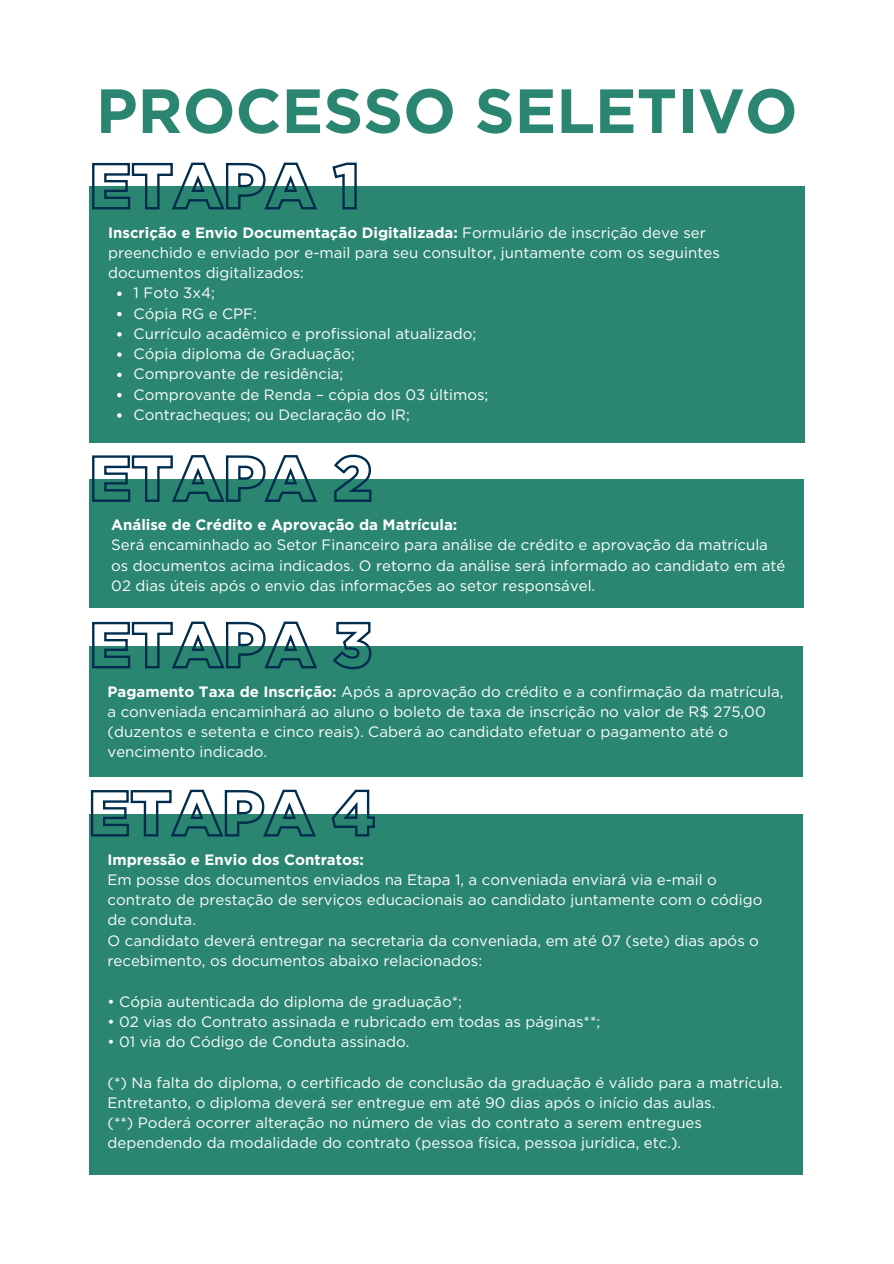
<style>
.page{position:relative;width:894px;height:1264px;background:#fff}
.page>*{position:absolute;margin:0;border:0;box-sizing:border-box;transform-origin:0 0}
.t1{font:700 62.25px "Gotham";color:#2b8671}
.t2{font:15px/20.2px "Gotham";color:#fff}
.t3{font:700 15px "Gotham";color:#fff}
.s1{font-weight:700}
</style>
<div class="page">
<div style="left:89px;top:187px;width:715px;height:256px;background:#2b8671"></div>
<svg style="left:91px;top:162px;width:267px;height:48px"></svg>
<svg style="left:117px;top:291px;width:5px;height:5px"></svg>
<svg style="left:117px;top:312px;width:5px;height:4px"></svg>
<svg style="left:117px;top:332px;width:5px;height:4px"></svg>
<svg style="left:117px;top:352px;width:5px;height:5px"></svg>
<svg style="left:117px;top:372px;width:5px;height:5px"></svg>
<svg style="left:117px;top:393px;width:5px;height:4px"></svg>
<svg style="left:117px;top:413px;width:5px;height:4px"></svg>
<div style="left:89px;top:479px;width:714px;height:129px;background:#2b8671"></div>
<svg style="left:92px;top:454px;width:280px;height:48px"></svg>
<div style="left:89px;top:646px;width:713px;height:130px;background:#2b8671"></div>
<svg style="left:92px;top:621px;width:280px;height:49px"></svg>
<div style="left:89px;top:814px;width:713px;height:360px;background:#2b8671"></div>
<svg style="left:90px;top:789px;width:285px;height:48px"></svg>
<h1 class="t1" style="left:96px;top:73px;width:703px">PROCESSO SELETIVO</h1>
<p class="t2" style="left:108px;top:222px;width:613px"><span class="s1">Inscrição e Envio Documentação Digitalizada:</span> Formulário de inscrição deve ser preenchido e enviado por e-mail para seu consultor, juntamente com os seguintes documentos digitalizados:</p>
<p class="t2" style="left:134px;top:283px;width:83px">1 Foto 3x4;</p>
<p class="t2" style="left:134px;top:303px;width:125px">Cópia RG e CPF:</p>
<p class="t2" style="left:134px;top:323px;width:344px">Currículo acadêmico e profissional atualizado;</p>
<p class="t2" style="left:134px;top:343px;width:223px">Cópia diploma de Graduação;</p>
<p class="t2" style="left:134px;top:364px;width:211px">Comprovante de residência;</p>
<p class="t2" style="left:134px;top:384px;width:356px">Comprovante de Renda – cópia dos 03 últimos;</p>
<p class="t2" style="left:134px;top:404px;width:277px">Contracheques; ou Declaração do IR;</p>
<p class="t3" style="left:111px;top:515px;width:347px">Análise de Crédito e Aprovação da Matrícula:</p>
<p class="t2" style="left:111px;top:535px;width:675px">Será encaminhado ao Setor Financeiro para análise de crédito e aprovação da matrícula os documentos acima indicados. O retorno da análise será informado ao candidato em até<br>02 dias úteis após o envio das informações ao setor responsável.</p>
<p class="t2" style="left:107px;top:681px;width:677px"><span class="s1">Pagamento Taxa de Inscrição:</span> Após a aprovação do crédito e a confirmação da matrícula, a conveniada encaminhará ao aluno o boleto de taxa de inscrição no valor de R$ 275,00 (duzentos e setenta e cinco reais). Caberá ao candidato efetuar o pagamento até o vencimento indicado.</p>
<p class="t3" style="left:107px;top:850px;width:258px">Impressão e Envio dos Contratos:</p>
<p class="t2" style="left:107px;top:869px;width:656px">Em posse dos documentos enviados na Etapa 1, a conveniada enviará via e-mail o contrato de prestação de serviços educacionais ao candidato juntamente com o código de conduta.</p>
<p class="t2" style="left:107px;top:930px;width:652px">O candidato deverá entregar na secretaria da conveniada, em até 07 (sete) dias após o recebimento, os documentos abaixo relacionados:</p>
<p class="t2" style="left:107px;top:990px;width:356px">• Cópia autenticada do diploma de graduação*;</p>
<p class="t2" style="left:107px;top:1011px;width:494px">• 02 vias do Contrato assinada e rubricado em todas as páginas**;</p>
<p class="t2" style="left:107px;top:1031px;width:303px">• 01 via do Código de Conduta assinado.</p>
<p class="t2" style="left:107px;top:1071px;width:676px">(*) Na falta do diploma, o certificado de conclusão da graduação é válido para a matrícula.<br>Entretanto, o diploma deverá ser entregue em até 90 dias após o início das aulas.</p>
<p class="t2" style="left:107px;top:1112px;width:595px">(**) Poderá ocorrer alteração no número de vias do contrato a serem entregues dependendo da modalidade do contrato (pessoa física, pessoa jurídica, etc.).</p>
</div>
